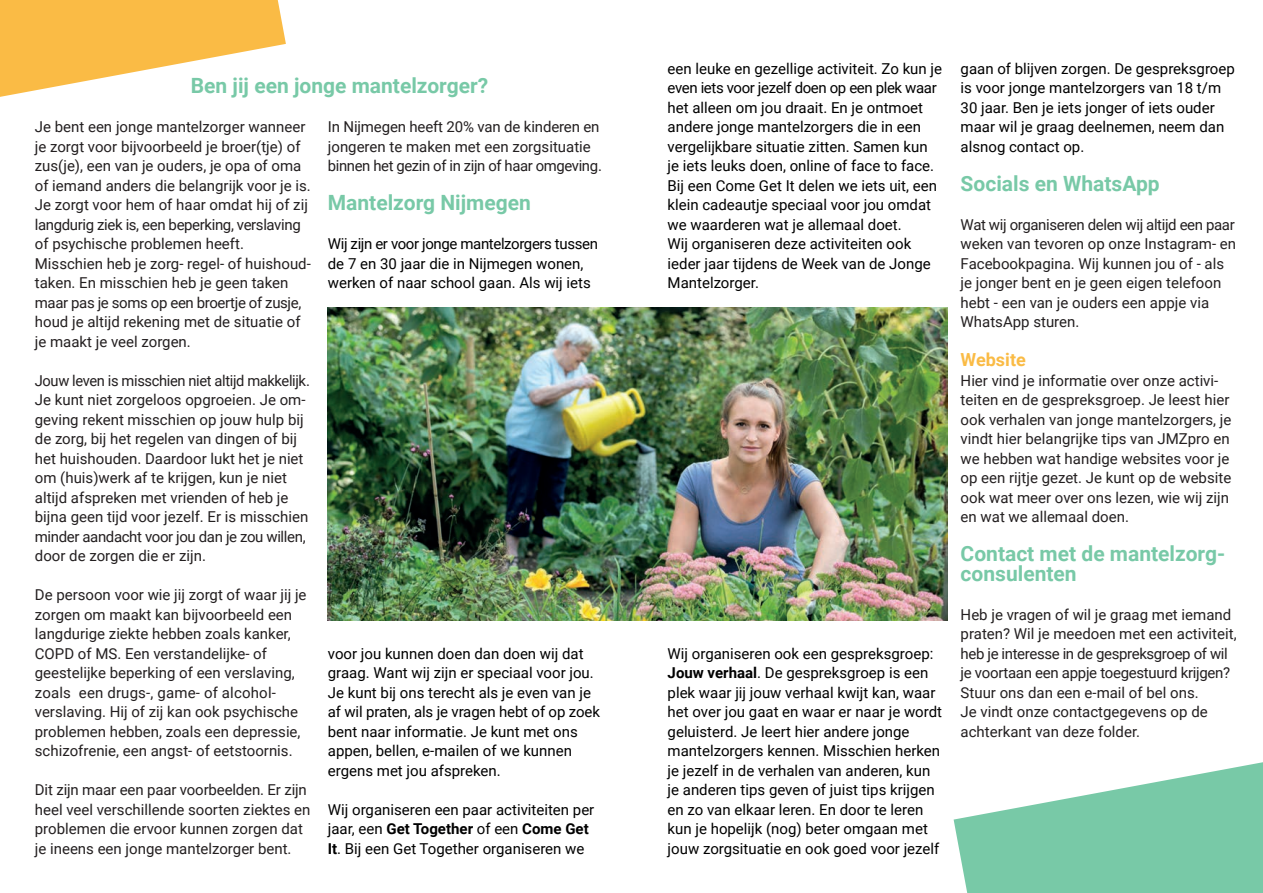
<style>
.page{position:relative;width:1263px;height:893px;background:#fff}
.page>*{position:absolute;margin:0;border:0;box-sizing:border-box;transform-origin:0 0}
.t1{font:700 21px/19.5px "Roboto";color:#78c9a7}
.t2{font:700 18px "Roboto";color:#fabb45}
.t3{font:15px/19.5px "Roboto";color:#231f20}
.t4{font:15px/19.5px "Roboto";color:#000001}
.s1{font-weight:700}
</style>
<div class="page">
<svg style="left:954px;top:762px;width:309px;height:131px"></svg>
<svg style="left:0;top:0;width:286px;height:97px"></svg>
<img style="left:328px;top:307px;width:619px;height:314px">
<h1 class="t1" style="left:191px;top:75px;width:299px">Ben jij een jonge mantelzorger?</h1>
<p class="t3" style="left:35px;top:116px;width:277px">Je bent een jonge mantelzorger wanneer je zorgt voor bijvoorbeeld je broer(tje) of zus(je), een van je ouders, je opa of oma of iemand anders die belangrijk voor je is.<br>Je zorgt voor hem of haar omdat hij of zij langdurig ziek is, een beperking, verslaving of psychische problemen heeft.<br>Misschien heb je zorg- regel- of huishoud&shy;taken. En misschien heb je geen taken maar pas je soms op een broertje of zusje, houd je altijd rekening met de situatie of je maakt je veel zorgen.</p>
<p class="t3" style="left:35px;top:370px;width:277px">Jouw leven is misschien niet altijd makkelijk.<br>Je kunt niet zorgeloos opgroeien. Je om&shy;geving rekent misschien op jouw hulp bij de zorg, bij het regelen van dingen of bij het huishouden. Daardoor lukt het je niet om (huis)werk af te krijgen, kun je niet altijd afspreken met vrienden of heb je bijna geen tijd voor jezelf. Er is misschien minder aandacht voor jou dan je zou willen, door de zorgen die er zijn.</p>
<p class="t3" style="left:35px;top:584px;width:273px">De persoon voor wie jij zorgt of waar jij je zorgen om maakt kan bijvoorbeeld een langdurige ziekte hebben zoals kanker, COPD of MS. Een verstandelijke- of geestelijke beperking of een verslaving, zoals een drugs-, game- of alcohol&shy;verslaving. Hij of zij kan ook psychische problemen hebben, zoals een depressie, schizofrenie, een angst- of eetstoornis.</p>
<p class="t3" style="left:35px;top:779px;width:277px">Dit zijn maar een paar voorbeelden. Er zijn heel veel verschillende soorten ziektes en problemen die ervoor kunnen zorgen dat je ineens een jonge mantelzorger bent.</p>
<p class="t3" style="left:328px;top:116px;width:276px">In Nijmegen heeft 20% van de kinderen en jongeren te maken met een zorgsituatie binnen het gezin of in zijn of haar omgeving.</p>
<h1 class="t1" style="left:328px;top:192px;width:205px">Mantelzorg Nijmegen</h1>
<p class="t4" style="left:328px;top:233px;width:272px">Wij zijn er voor jonge mantelzorgers tussen de 7 en 30 jaar die in Nijmegen wonen, werken of naar school gaan. Als wij iets</p>
<p class="t4" style="left:328px;top:643px;width:274px">voor jou kunnen doen dan doen wij dat graag. Want wij zijn er speciaal voor jou.<br>Je kunt bij ons terecht als je even van je af wil praten, als je vragen hebt of op zoek bent naar informatie. Je kunt met ons appen, bellen, e-mailen of we kunnen ergens met jou afspreken.</p>
<p class="t4" style="left:328px;top:799px;width:268px">Wij organiseren een paar activiteiten per jaar, een <span class="s1">Get Together</span> of een <span class="s1">Come Get<br>It</span>. Bij een Get Together organiseren we</p>
<p class="t4" style="left:668px;top:58px;width:276px">een leuke en gezellige activiteit. Zo kun je even iets voor jezelf doen op een plek waar het alleen om jou draait. En je ontmoet andere jonge mantelzorgers die in een vergelijkbare situatie zitten. Samen kun je iets leuks doen, online of face to face.<br>Bij een Come Get It delen we iets uit, een klein cadeautje speciaal voor jou omdat we waarderen wat je allemaal doet.<br>Wij organiseren deze activiteiten ook ieder jaar tijdens de Week van de Jonge Mantelzorger.</p>
<p class="t4" style="left:668px;top:643px;width:276px">Wij organiseren ook een gespreksgroep:<br><span class="s1">Jouw verhaal</span>. De gespreksgroep is een plek waar jij jouw verhaal kwijt kan, waar het over jou gaat en waar er naar je wordt geluisterd. Je leert hier andere jonge mantelzorgers kennen. Misschien herken je jezelf in de verhalen van anderen, kun je anderen tips geven of juist tips krijgen en zo van elkaar leren. En door te leren kun je hopelijk (nog) beter omgaan met jouw zorgsituatie en ook goed voor jezelf</p>
<p class="t4" style="left:961px;top:58px;width:276px">gaan of blijven zorgen. De gespreksgroep is voor jonge mantelzorgers van 18 t/m 30 jaar. Ben je iets jonger of iets ouder maar wil je graag deelnemen, neem dan alsnog contact op.</p>
<h1 class="t1" style="left:961px;top:173px;width:201px">Socials en WhatsApp</h1>
<p class="t3" style="left:961px;top:214px;width:277px">Wat wij organiseren delen wij altijd een paar weken van tevoren op onze Instagram- en Facebookpagina. Wij kunnen jou of - als je jonger bent en je geen eigen telefoon hebt - een van je ouders een appje via WhatsApp sturen.</p>
<p class="t2" style="left:961px;top:347px;width:67px">Website</p>
<p class="t3" style="left:961px;top:370px;width:272px">Hier vind je informatie over onze activi&shy;teiten en de gespreksgroep. Je leest hier ook verhalen van jonge mantelzorgers, je vindt hier belangrijke tips van JMZpro en we hebben wat handige websites voor je op een rijtje gezet. Je kunt op de website ook wat meer over ons lezen, wie wij zijn en wat we allemaal doen.</p>
<h1 class="t1" style="left:961px;top:543px;width:266px">Contact met de mantelzorg&shy;consulenten</h1>
<p class="t3" style="left:961px;top:604px;width:277px">Heb je vragen of wil je graag met iemand praten? Wil je meedoen met een activiteit, heb je interesse in de gespreksgroep of wil je voortaan een appje toegestuurd krijgen?<br>Stuur ons dan een e-mail of bel ons.<br>Je vindt onze contactgegevens op de achterkant van deze folder.</p>
</div>
